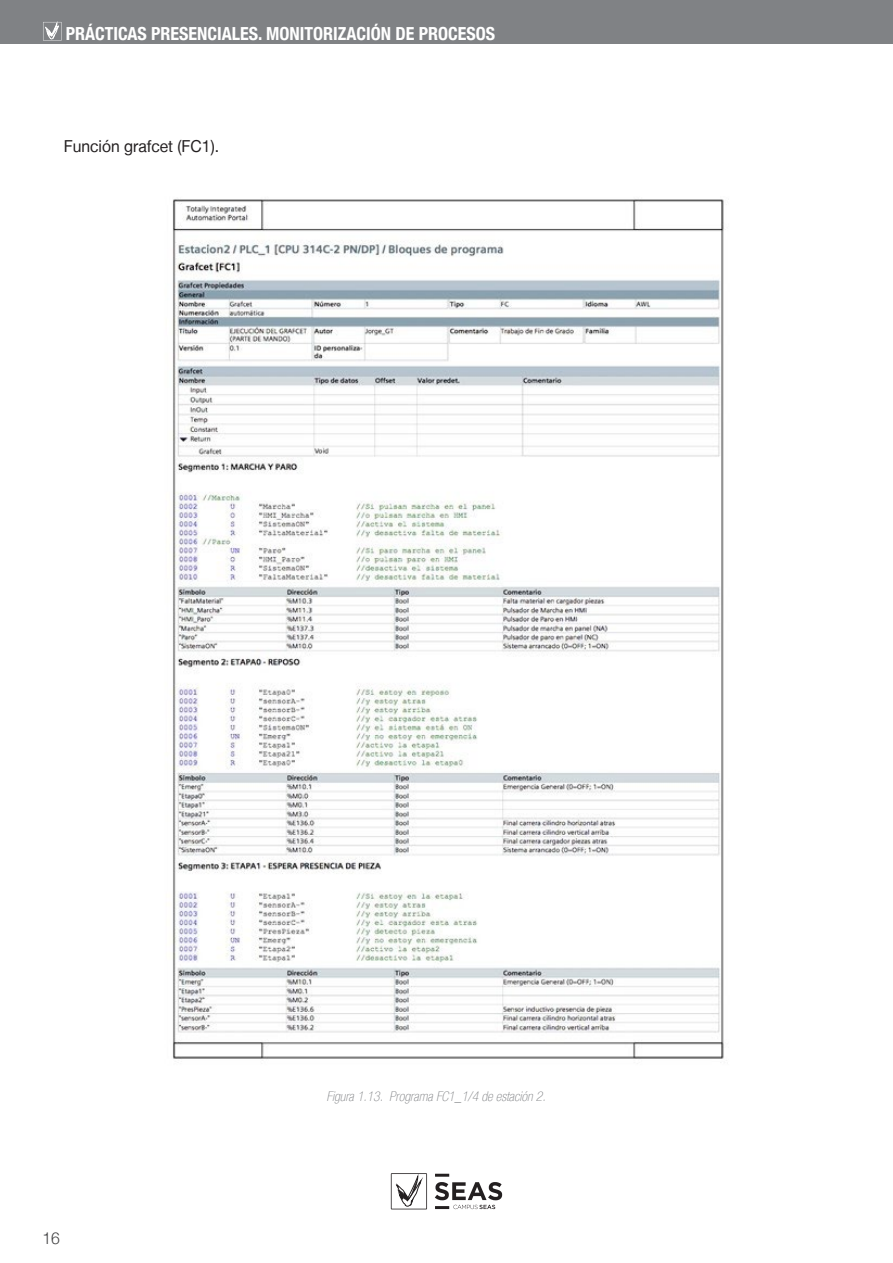
<style>
.page{position:relative;width:893px;height:1263px;background:#fff}
.page>*{position:absolute;margin:0;border:0;box-sizing:border-box;transform-origin:0 0}
.t1{font:700 condensed 18px "Helvetica Neue LT";color:#fff}
.CUERPO_CONTENIDO{font:16.5px "Helvetica Neue LT";color:#231f20;scale:.95 1}
.t2{font:300 16.5px "Helvetica Neue LT";color:#3e3e3f;scale:.95 1}
.t3{font:italic 100 condensed 13.5px "Helvetica Neue LT";color:#808285}
</style>
<div class="page">
<div style="left:0;top:0;width:893px;height:44px;background:#808285"></div>
<hr style="left:435px;top:1174px;width:14px;height:3px;background:#231f20">
<svg style="left:435px;top:1182px;width:67px;height:27px"></svg>
<svg style="left:391px;top:1173px;width:36px;height:36px"></svg>
<svg style="left:43px;top:22px;width:19px;height:19px"></svg>
<img style="left:172px;top:199px;width:552px;height:864px">
<p class="t1" style="left:66px;top:23px;width:431px">PRÁCTICAS PRESENCIALES. MONITORIZACIÓN DE PROCESOS</p>
<p class="CUERPO_CONTENIDO" style="left:64px;top:136px;width:165px">Función grafcet (FC1).</p>
<p class="t2" style="left:43px;top:1228px;width:20px">16</p>
<p class="t3" style="left:327px;top:1088px;width:221px">Figura 1.13. Programa FC1_1/4 de estación 2.</p>
</div>
